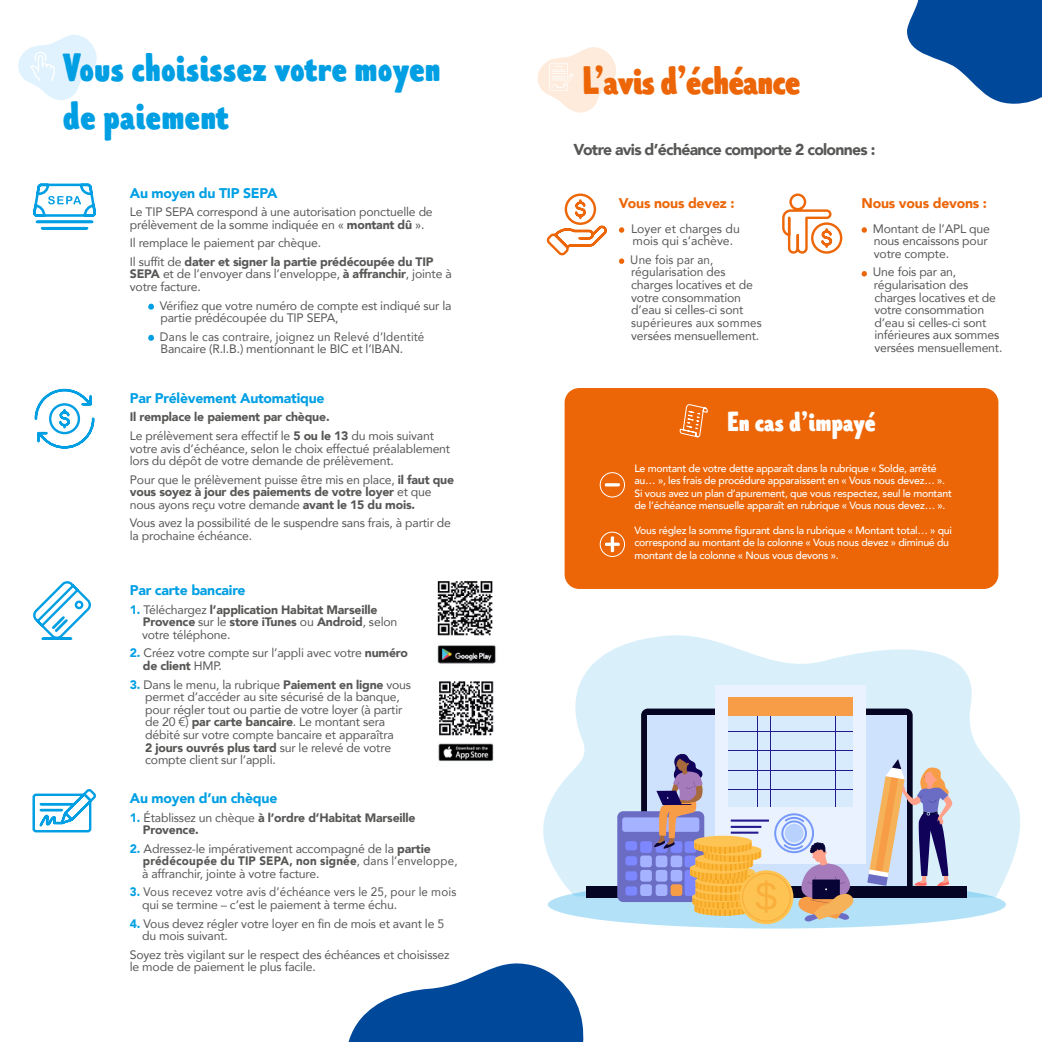
<style>
.page{position:relative;width:1042px;height:1042px;background:#fff}
.page>*{position:absolute;margin:0;border:0;box-sizing:border-box;transform-origin:0 0}
.t1{font:900 40.25px/48.3px "TT Limes Sans";color:#009fe3}
.t2{font:900 40.25px "TT Limes Sans";letter-spacing:-.025em;color:#ec6608}
.t3{font:900 28px "TT Limes Sans";color:#fff}
.t4{font:900 15.75px "Avenir";letter-spacing:-.045em;color:#575756}
.t5{font:900 14px "Avenir";letter-spacing:-.015em;color:#009fe3}
.t6{font:900 14px "Avenir";letter-spacing:-.015em;color:#ec6608}
.t7{font:12.25px/12.6px "Avenir";letter-spacing:-.015em;color:#575756}
.t8{font:12.25px/12.6px "Avenir";letter-spacing:-.015em;color:#575756;scale:.95 1}
.t9{font:900 12.25px/12.6px "Avenir";letter-spacing:-.015em;color:#575756}
.t10{font:500 10.5px/12.4px "Avenir";letter-spacing:-.025em;color:#fff}
.s1{font-weight:900}
.s2{color:#009fe3}
.s3{font-weight:400}
.s4{font-weight:900;color:#009fe3}
</style>
<div class="page">
<svg style="left:543px;top:635px;width:477px;height:241px;fill:#d9f0fb"></svg>
<div style="left:641px;top:708px;width:271px;height:185px;background:#060423;border-radius:7px"></div>
<div style="left:647px;top:715px;width:259px;height:171px;background:#cee2fd"></div>
<div style="left:715px;top:685px;width:151px;height:179px;background:#eaf2ff"></div>
<div style="left:728px;top:714px;width:125px;height:92px;background:#d7ebfd"></div>
<hr style="left:757px;top:709px;width:1px;height:97px;background:#24198f">
<hr style="left:835px;top:709px;width:1px;height:97px;background:#24198f">
<hr style="left:771px;top:709px;width:1px;height:97px;background:#24198f">
<hr style="left:728px;top:750px;width:125px;height:1px;background:#24198f">
<hr style="left:728px;top:731px;width:125px;height:1px;background:#24198f">
<div style="left:728px;top:697px;width:125px;height:19px;background:#f89d47"></div>
<svg style="left:548px;top:753px;width:458px;height:175px"></svg>
<svg style="left:348px;top:963px;width:236px;height:79px"></svg>
<svg style="left:907px;top:0;width:135px;height:104px"></svg>
<div style="left:564px;top:388px;width:434px;height:201px;background:#ec6608;border-radius:15px"></div>
<svg style="left:679px;top:404px;width:29px;height:34px"></svg>
<svg style="left:148px;top:304px;width:6px;height:6px"></svg>
<svg style="left:148px;top:335px;width:6px;height:6px"></svg>
<svg style="left:18px;top:35px;width:79px;height:65px"></svg>
<svg style="left:619px;top:227px;width:5px;height:6px"></svg>
<svg style="left:619px;top:258px;width:5px;height:6px"></svg>
<svg style="left:861px;top:227px;width:6px;height:6px"></svg>
<svg style="left:861px;top:271px;width:6px;height:5px"></svg>
<svg style="left:32px;top:789px;width:64px;height:44px"></svg>
<svg style="left:33px;top:581px;width:58px;height:59px"></svg>
<svg style="left:34px;top:388px;width:61px;height:61px"></svg>
<svg style="left:33px;top:183px;width:63px;height:47px"></svg>
<svg style="left:546px;top:193px;width:61px;height:63px"></svg>
<svg style="left:782px;top:193px;width:61px;height:61px"></svg>
<svg style="left:537px;top:47px;width:79px;height:66px"></svg>
<svg style="left:604px;top:483px;width:16px;height:3px"></svg>
<div style="left:600px;top:472px;width:25px;height:25px;border:1px solid #fff;border-radius:50%"></div>
<svg style="left:605px;top:536px;width:15px;height:16px"></svg>
<div style="left:600px;top:532px;width:25px;height:25px;border:1px solid #fff;border-radius:50%"></div>
<img style="left:439px;top:681px;width:55px;height:55px">
<img style="left:437px;top:581px;width:59px;height:83px">
<img style="left:438px;top:743px;width:55px;height:18px">
<h1 class="t1" style="left:63px;top:43px;width:379px">Vous choisissez votre moyen de paiement</h1>
<p class="t5" style="left:130px;top:181px;width:149px">Au moyen du TIP SEPA</p>
<p class="t7" style="left:130px;top:205px;width:304px">Le TIP SEPA correspond à une autorisation ponctuelle de prélèvement de la somme indiquée en « <span class="s1">montant dû</span> ».</p>
<p class="t7" style="left:130px;top:233px;width:305px;line-height:18.6px">Il remplace le paiement par chèque.<br>Il suffit de <span class="s1">dater et signer la partie prédécoupée du TIP</span></p>
<p class="t7" style="left:130px;top:268px;width:323px"><span class="s1">SEPA</span> et de l’envoyer dans l’enveloppe, <span class="s1">à affranchir</span>, jointe à votre facture.</p>
<p class="t7" style="left:160px;top:299px;width:293px">Vérifiez que votre numéro de compte est indiqué sur la partie prédécoupée du TIP SEPA,</p>
<p class="t8" style="left:160px;top:330px;width:280px">Dans le cas contraire, joignez un Relevé d’Identité<br>Bancaire (R.I.B.) mentionnant le BIC et l’IBAN.</p>
<p class="t5" style="left:130px;top:386px;width:196px">Par Prélèvement Automatique</p>
<p class="t7" style="left:130px;top:407px;width:306px;line-height:18.6px"><span class="s1">Il remplace le paiement par chèque.<br></span>Le prélèvement sera effectif le <span class="s1">5 ou le 13</span> du mois suivant</p>
<p class="t7" style="left:130px;top:442px;width:322px">votre avis d’échéance, selon le choix effectué préalablement lors du dépôt de votre demande de prélèvement.</p>
<p class="t7" style="left:130px;top:473px;width:326px">Pour que le prélèvement puisse être mis en place, <span class="s1">il faut que vous soyez à jour des paiements de votre loyer</span> et que nous ayons reçu votre demande <span class="s1">avant le 15 du mois.</span></p>
<p class="t7" style="left:130px;top:516px;width:323px">Vous avez la possibilité de le suspendre sans frais, à partir de la prochaine échéance.</p>
<p class="t5" style="left:130px;top:578px;width:117px">Par carte bancaire</p>
<p class="t9" style="left:142px;top:603px;width:257px;text-indent:-12px"><span class="s2">1.</span> <span class="s3">Téléchargez</span> l’application Habitat Marseille<br>Provence <span class="s3">sur le</span> store iTunes <span class="s3">ou</span> Android<span class="s3">, selon votre téléphone.</span></p>
<p class="t7" style="left:143px;top:646px;width:266px;text-indent:-13px"><span class="s4">2.</span> Créez votre compte sur l’appli avec votre <span class="s1">numéro de client</span> HMP.</p>
<p class="t7" style="left:145px;top:678px;width:267px;text-indent:-15px"><span class="s4">3.</span> Dans le menu, la rubrique <span class="s1">Paiement en ligne</span> vous permet d’accéder au site sécurisé de la banque, pour régler tout ou partie de votre loyer (à partir de 20 €) <span class="s1">par carte bancaire</span>. Le montant sera débité sur votre compte bancaire et apparaîtra<br><span class="s1">2 jours ouvrés plus tard</span> sur le relevé de votre compte client sur l’appli.</p>
<p class="t5" style="left:130px;top:786px;width:149px">Au moyen d’un chèque</p>
<p class="t9" style="left:143px;top:810px;width:274px;text-indent:-13px"><span class="s2">1.</span> <span class="s3">Établissez un chèque</span> à l’ordre d’Habitat Marseille<br>Provence.</p>
<p class="t7" style="left:142px;top:842px;width:317px;text-indent:-12px"><span class="s4">2.</span> Adressez-le impérativement accompagné de la <span class="s1">partie prédécoupée du TIP SEPA, non signée</span>, dans l’enveloppe, à affranchir, jointe à votre facture.</p>
<p class="t8" style="left:142px;top:885px;width:332px;text-indent:-12px"><span class="s4">3.</span> Vous recevez votre avis d’échéance vers le 25, pour le mois qui se termine – c’est le paiement à terme échu.</p>
<p class="t7" style="left:142px;top:916px;width:304px;text-indent:-12px"><span class="s4">4.</span> Vous devez régler votre loyer en fin de mois et avant le 5 du mois suivant.</p>
<p class="t7" style="left:130px;top:948px;width:321px">Soyez très vigilant sur le respect des échéances et choisissez le mode de paiement le plus facile.</p>
<h1 class="t2" style="left:582px;top:54px;width:220px">L’avis d’échéance</h1>
<p class="t4" style="left:573px;top:136px;width:303px">Votre avis d’échéance comporte 2 colonnes :</p>
<p class="t6" style="left:861px;top:191px;width:127px">Nous vous devons :</p>
<p class="t7" style="left:873px;top:222px;width:119px">Montant de l’APL que nous encaissons pour votre compte.</p>
<p class="t7" style="left:873px;top:266px;width:131px">Une fois par an, régularisation des charges locatives et de votre consommation d’eau si celles-ci sont inférieures aux sommes versées mensuellement.</p>
<p class="t6" style="left:619px;top:191px;width:117px">Vous nous devez :</p>
<p class="t7" style="left:631px;top:222px;width:110px">Loyer et charges du mois qui s’achève.</p>
<p class="t8" style="left:630px;top:253px;width:140px">Une fois par an, régularisation des charges locatives et de votre consommation d’eau si celles-ci sont supérieures aux sommes versées mensuellement.</p>
<h2 class="t3" style="left:727px;top:402px;width:150px">En cas d’impayé</h2>
<p class="t10" style="left:634px;top:461px;width:319px">Le montant de votre dette apparaît dans la rubrique « Solde, arrêté au… », les frais de procédure apparaissent en « Vous nous devez… ».<br>Si vous avez un plan d’apurement, que vous respectez, seul le montant de l’échéance mensuelle apparaît en rubrique « Vous nous devez… ».</p>
<p class="t10" style="left:634px;top:523px;width:319px">Vous réglez la somme figurant dans la rubrique « Montant total… » qui correspond au montant de la colonne « Vous nous devez » diminué du montant de la colonne « Nous vous devons ».</p>
</div>
